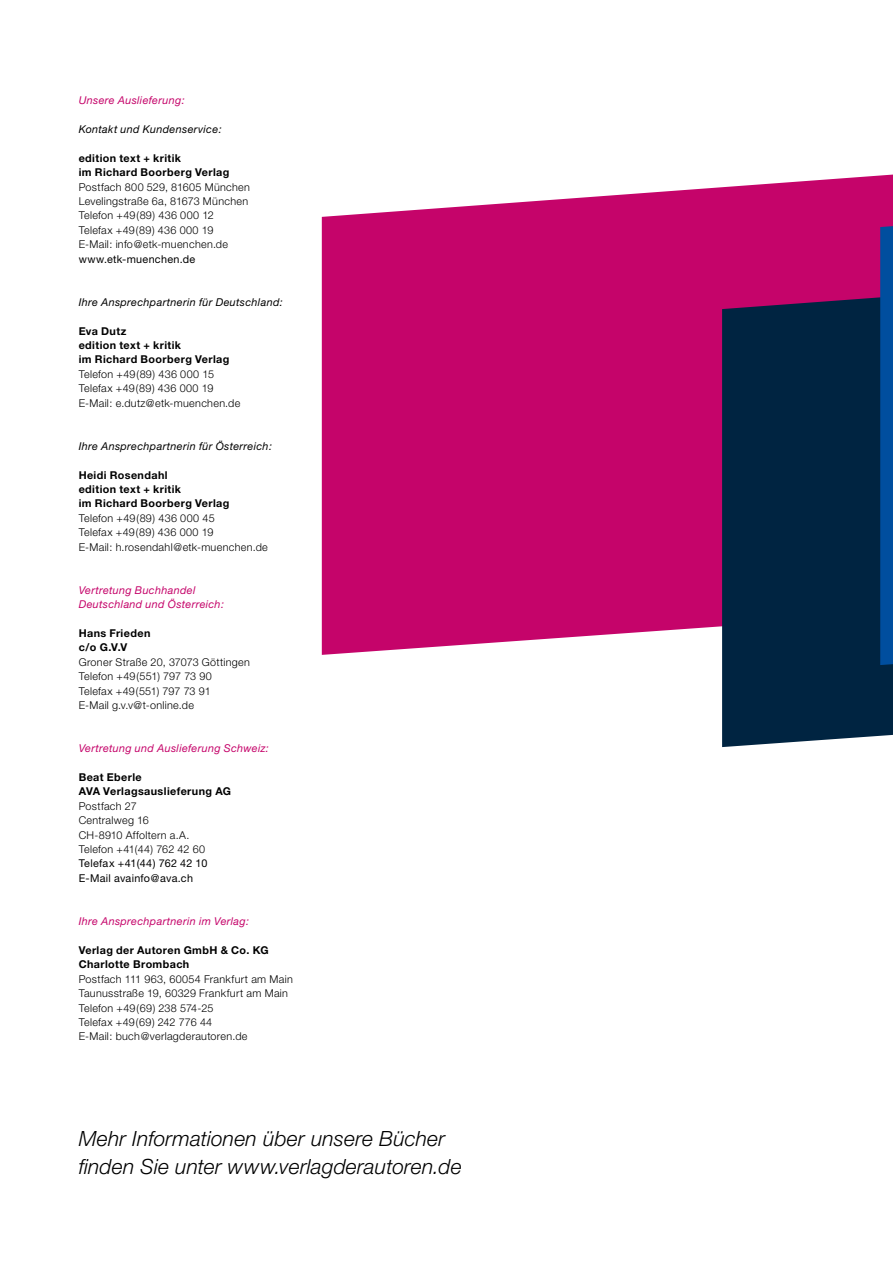
<style>
.page{position:relative;width:893px;height:1263px;background:#fff}
.page>*{position:absolute;margin:0;border:0;box-sizing:border-box;transform-origin:0 0}
.t1{font:italic 300 21px/28px "Helvetica Neue";letter-spacing:.005em;color:#000}
.t2{font:300 10.8px/14.4px "Helvetica Neue";letter-spacing:.025em;color:#000}
.t3{font:700 10.8px/14.4px "Helvetica Neue";letter-spacing:.035em;color:#000}
.t4{font:italic 10.8px/14.4px "Helvetica Neue";letter-spacing:.03em;color:#c5046a}
.t5{font:italic 10.8px "Helvetica Neue";letter-spacing:.03em;color:#000}
.t6{font:10.8px/14.4px "Helvetica Neue";letter-spacing:.025em;color:#000}
</style>
<div class="page">
<svg style="left:322px;top:175px;width:571px;height:480px;background:#c91976"></svg>
<div style="left:722px;top:296px;width:171px;height:451px;background:#002441"></div>
<svg style="left:880px;top:226px;width:13px;height:439px;background:#004c9c"></svg>
<p class="t4" style="left:79px;top:93px;width:108px">Unsere Auslieferung:</p>
<p class="t5" style="left:79px;top:123px;width:145px">Kontakt und Kundenservice:</p>
<p class="t3" style="left:79px;top:151px;width:152px">edition text + kritik<br>im Richard Boorberg Verlag</p>
<p class="t2" style="left:79px;top:179px;width:173px">Postfach 800 529, 81605 München<br>Levelingstraße 6a, 81673 München<br>Telefon +49(89) 436 000 12<br>Telefax +49(89) 436 000 19<br>E-Mail: info@etk-muenchen.de</p>
<p class="t6" style="left:79px;top:251px;width:118px">www.etk-muenchen.de</p>
<p class="t5" style="left:79px;top:295px;width:206px">Ihre Ansprechpartnerin für Deutschland:</p>
<p class="t3" style="left:79px;top:323px;width:152px">Eva Dutz<br>edition text + kritik<br>im Richard Boorberg Verlag</p>
<p class="t2" style="left:79px;top:367px;width:163px">Telefon +49(89) 436 000 15<br>Telefax +49(89) 436 000 19<br>E-Mail: e.dutz@etk-muenchen.de</p>
<p class="t5" style="left:79px;top:439px;width:195px">Ihre Ansprechpartnerin für Österreich:</p>
<p class="t3" style="left:79px;top:467px;width:152px">Heidi Rosendahl<br>edition text + kritik<br>im Richard Boorberg Verlag</p>
<p class="t2" style="left:79px;top:511px;width:191px">Telefon +49(89) 436 000 45<br>Telefax +49(89) 436 000 19<br>E-Mail: h.rosendahl@etk-muenchen.de</p>
<p class="t4" style="left:79px;top:583px;width:147px">Vertretung Buchhandel<br>Deutschland und Österreich:</p>
<p class="t3" style="left:79px;top:626px;width:73px">Hans Frieden c/o G.V.V</p>
<p class="t2" style="left:79px;top:655px;width:173px">Groner Straße 20, 37073 Göttingen<br>Telefon +49(551) 797 73 90<br>Telefax +49(551) 797 73 91<br>E-Mail g.v.v@t-online.de</p>
<p class="t4" style="left:79px;top:741px;width:192px">Vertretung und Auslieferung Schweiz:</p>
<p class="t3" style="left:79px;top:770px;width:154px">Beat Eberle<br>AVA Verlagsauslieferung AG</p>
<p class="t2" style="left:79px;top:798px;width:128px">Postfach 27<br>Centralweg 16<br>CH-8910 Affoltern a.A.<br>Telefon +41(44) 762 42 60</p>
<p class="t6" style="left:79px;top:856px;width:130px">Telefax +41(44) 762 42 10<br>E-Mail avainfo@ava.ch</p>
<p class="t4" style="left:79px;top:914px;width:172px">Ihre Ansprechpartnerin im Verlag:</p>
<p class="t3" style="left:79px;top:943px;width:191px">Verlag der Autoren GmbH &amp; Co. KG<br>Charlotte Brombach</p>
<p class="t2" style="left:79px;top:971px;width:216px">Postfach 111 963, 60054 Frankfurt am Main Taunusstraße 19, 60329 Frankfurt am Main Telefon +49(69) 238 574-25<br>Telefax +49(69) 242 776 44<br>E-Mail: buch@verlagderautoren.de</p>
<h1 class="t1" style="left:79px;top:1124px;width:384px">Mehr Informationen über unsere Bücher finden Sie unter www.verlagderautoren.de</h1>
</div>
